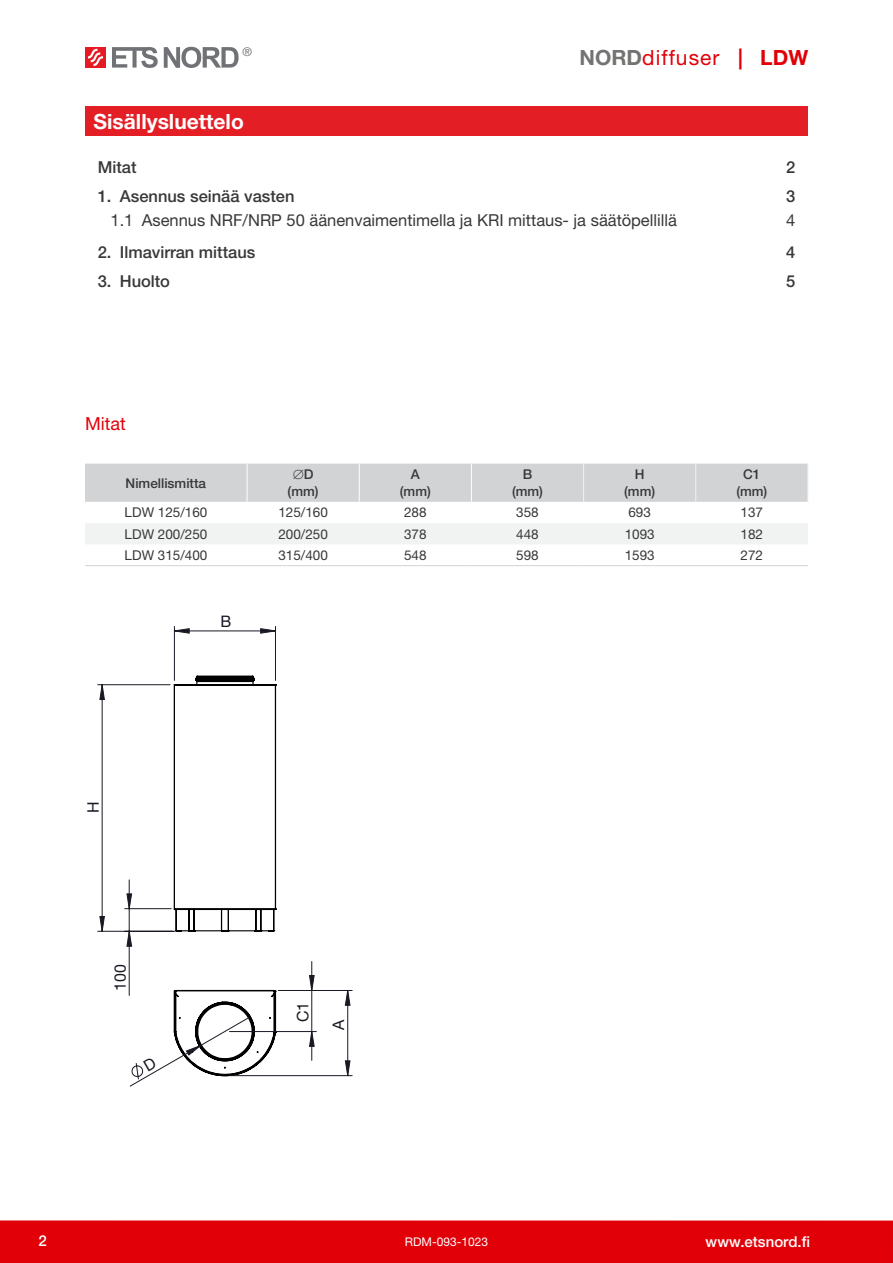
<style>
.page{position:relative;width:893px;height:1263px;background:#fff}
.page>*{position:absolute;margin:0;border:0;box-sizing:border-box;transform-origin:0 0}
.t1{font:21px "Helvetica Neue LTW1 G";letter-spacing:.05em;color:#e10008}
.Tootenimi{font:700 21px "Helvetica Neue LTW1 G";color:#fff}
.Pealkiri{font:18px "Helvetica Neue LTW1 G";color:#e10008}
.t2{font:16.5px "Helvetica Neue LTW1 G";color:#383839}
.t3{font:500 16.5px "Helvetica Neue LTW1 G";color:#383839}
.t4{font:15.9px "Helvetica Neue LTW1 G";color:#191924}
.t5{font:500 15px "Helvetica Neue LTW1 G";color:#fff}
.Tabeltekst{font:13.5px "Helvetica Neue LTW1 G";color:#383839}
.Tabeli_päis{font:500 13.5px/16.2px "Helvetica Neue LTW1 G";color:#383839;text-align:center}
.t6{font:12px "Helvetica Neue LTW1 G";color:#fff}
.t7{font:12px "Helvetica Neue LTW1 G";color:#737372}
.s1{font-weight:700;color:#737372}
.s2{font-weight:700}
</style>
<div class="page">
<div style="left:0;top:1220px;width:893px;height:43px;background:#e10008"></div>
<div style="left:85px;top:47px;width:21px;height:21px;background:#e51a23"></div>
<svg style="left:112px;top:47px;width:46px;height:21px"></svg>
<svg style="left:164px;top:47px;width:75px;height:21px"></svg>
<svg style="left:88px;top:49px;width:15px;height:17px"></svg>
<div style="left:85px;top:106px;width:723px;height:30px;background:#e31e25"></div>
<div style="left:85px;top:464px;width:722px;height:38px;background:#d1d3d4"></div>
<div style="left:85px;top:523px;width:723px;height:21px;background:#f1f2f2"></div>
<hr style="left:247px;top:464px;width:1px;height:38px;background:#fff">
<hr style="left:359px;top:464px;width:1px;height:38px;background:#fff">
<hr style="left:471px;top:464px;width:1px;height:38px;background:#fff">
<hr style="left:85px;top:565px;width:162px;height:1px;background:#d1d3d4">
<hr style="left:247px;top:565px;width:112px;height:1px;background:#d1d3d4">
<hr style="left:359px;top:565px;width:112px;height:1px;background:#d1d3d4">
<hr style="left:471px;top:565px;width:113px;height:1px;background:#d1d3d4">
<hr style="left:584px;top:565px;width:112px;height:1px;background:#d1d3d4">
<hr style="left:696px;top:565px;width:112px;height:1px;background:#d1d3d4">
<hr style="left:583px;top:464px;width:1px;height:38px;background:#f1f2f2">
<hr style="left:695px;top:464px;width:1px;height:38px;background:#f1f2f2">
<hr style="left:807px;top:464px;width:1px;height:38px;background:#f1f2f2">
<svg style="left:173px;top:675px;width:103px;height:9px"></svg>
<hr style="left:174px;top:626px;width:1px;height:54px;background:#191924">
<hr style="left:275px;top:626px;width:1px;height:54px;background:#191924">
<hr style="left:98px;top:931px;width:75px;height:1px;background:#191924">
<hr style="left:98px;top:684px;width:72px;height:1px;background:#191924">
<hr style="left:229px;top:1075px;width:123px;height:1px;background:#191924">
<hr style="left:279px;top:990px;width:73px;height:1px;background:#191924">
<svg style="left:173px;top:628px;width:102px;height:6px"></svg>
<svg style="left:100px;top:685px;width:250px;height:391px"></svg>
<svg style="left:129px;top:989px;width:148px;height:97px"></svg>
<p class="t7" style="left:243px;top:44px;width:11px">®</p>
<h1 class="t1" style="left:580px;top:44px;width:230px"><span class="s1">NORD</span>diffuser <span class="s2">| LDW</span></h1>
<p class="Tootenimi" style="left:94px;top:108px;width:152px">Sisällysluettelo</p>
<p class="t3" style="left:98px;top:158px;width:40px">Mitat</p>
<p class="t3" style="left:786px;top:158px;width:11px">2</p>
<p class="t3" style="left:98px;top:186px;width:198px">1. Asennus seinää vasten</p>
<p class="t3" style="left:786px;top:186px;width:11px">3</p>
<p class="t2" style="left:111px;top:210px;width:568px">1.1 Asennus NRF/NRP 50 äänenvaimentimella ja KRI mittaus- ja säätöpellillä</p>
<p class="t2" style="left:786px;top:210px;width:11px">4</p>
<p class="t3" style="left:98px;top:242px;width:159px">2. Ilmavirran mittaus</p>
<p class="t3" style="left:786px;top:242px;width:11px">4</p>
<p class="t3" style="left:98px;top:271px;width:74px">3. Huolto</p>
<p class="t3" style="left:786px;top:271px;width:11px">5</p>
<p class="Pealkiri" style="left:85px;top:412px;width:42px">Mitat</p>
<p class="Tabeli_päis" style="left:126px;top:475px;width:82px">Nimellismitta</p>
<p class="Tabeli_päis" style="left:293px;top:467px;width:22px">∅D</p>
<p class="Tabeli_päis" style="left:288px;top:483px;width:32px">(mm)</p>
<p class="Tabeli_päis" style="left:411px;top:467px;width:11px">A</p>
<p class="Tabeli_päis" style="left:400px;top:483px;width:32px">(mm)</p>
<p class="Tabeli_päis" style="left:523px;top:467px;width:11px">B</p>
<p class="Tabeli_päis" style="left:512px;top:483px;width:32px">(mm)</p>
<p class="Tabeli_päis" style="left:624px;top:467px;width:32px">H (mm)</p>
<p class="Tabeli_päis" style="left:736px;top:467px;width:32px">C1 (mm)</p>
<p class="Tabeltekst" style="left:125px;top:504px;width:84px">LDW 125/160</p>
<p class="Tabeltekst" style="left:278px;top:504px;width:51px">125/160</p>
<p class="Tabeltekst" style="left:404px;top:504px;width:24px">288</p>
<p class="Tabeltekst" style="left:516px;top:504px;width:24px">358</p>
<p class="Tabeltekst" style="left:628px;top:504px;width:24px">693</p>
<p class="Tabeltekst" style="left:741px;top:504px;width:24px">137</p>
<p class="Tabeltekst" style="left:125px;top:525px;width:84px">LDW 200/250</p>
<p class="Tabeltekst" style="left:278px;top:525px;width:51px">200/250</p>
<p class="Tabeltekst" style="left:404px;top:525px;width:24px">378</p>
<p class="Tabeltekst" style="left:516px;top:525px;width:24px">448</p>
<p class="Tabeltekst" style="left:625px;top:525px;width:32px">1093</p>
<p class="Tabeltekst" style="left:741px;top:525px;width:24px">182</p>
<p class="Tabeltekst" style="left:125px;top:547px;width:84px">LDW 315/400</p>
<p class="Tabeltekst" style="left:278px;top:547px;width:51px">315/400</p>
<p class="Tabeltekst" style="left:404px;top:547px;width:24px">548</p>
<p class="Tabeltekst" style="left:516px;top:547px;width:24px">598</p>
<p class="Tabeltekst" style="left:625px;top:547px;width:32px">1593</p>
<p class="Tabeltekst" style="left:741px;top:547px;width:24px">272</p>
<p class="t4" style="left:83px;top:813px;width:13px;rotate:-90deg">H</p>
<p class="t4" style="left:110px;top:991px;width:28px;rotate:-90deg">100</p>
<p class="t4" style="left:220px;top:612px;width:12px">B</p>
<p class="t4" style="left:293px;top:1022px;width:22px;rotate:-90deg">C1</p>
<p class="t4" style="left:329px;top:1030px;width:12px;rotate:-90deg">A</p>
<p class="t5" style="left:38px;top:1232px;width:10px">2</p>
<p class="t6" style="left:405px;top:1234px;width:85px">RDM-093-1023</p>
<p class="t5" style="left:705px;top:1233px;width:106px">www.etsnord.fi</p>
</div>
